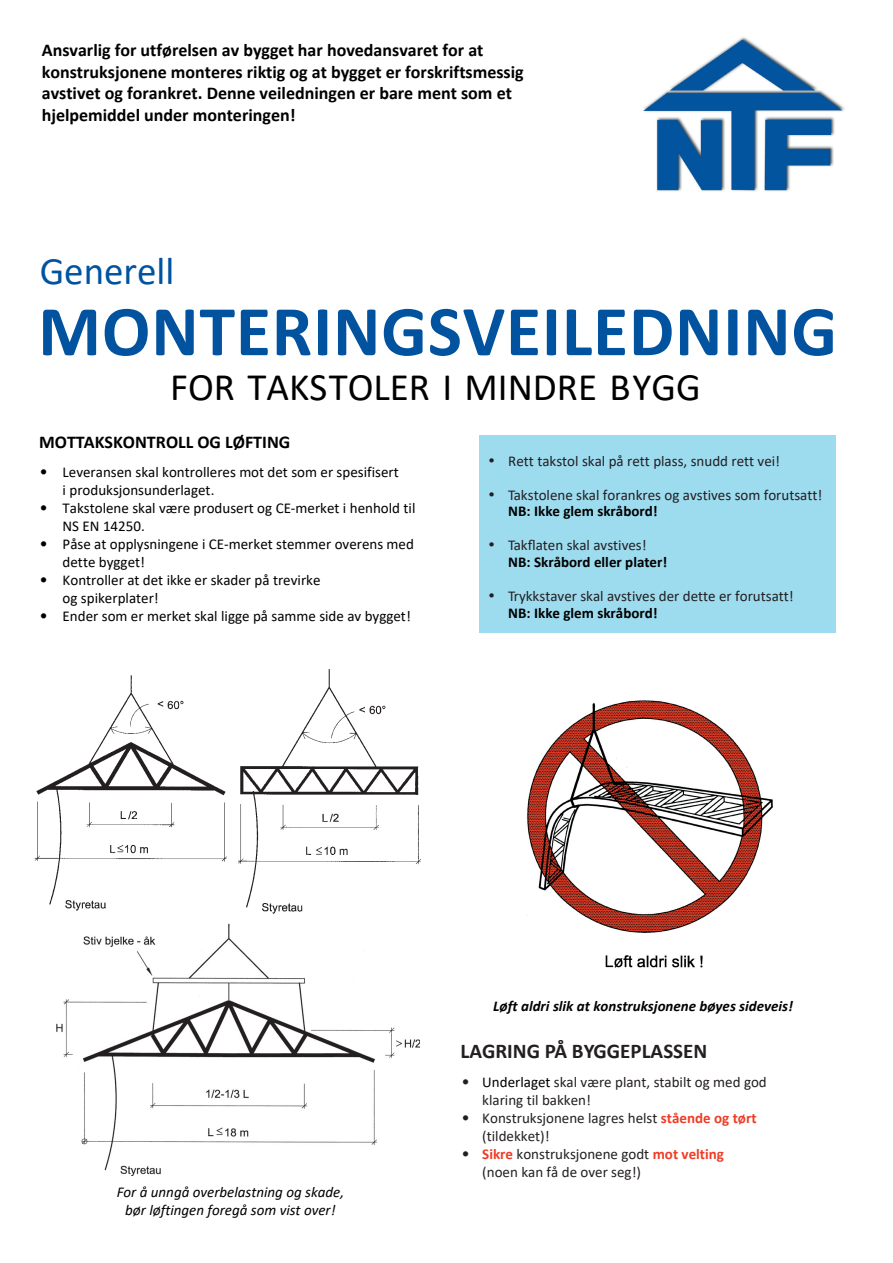
<style>
.page{position:relative;width:893px;height:1263px;background:#fff}
.page>*{position:absolute;margin:0;border:0;box-sizing:border-box;transform-origin:0 0}
.t1{font:700 72px "Calibri";letter-spacing:.01em;color:#0153a0}
.t2{font:39px "Calibri";color:#000}
.t3{font:39px "Calibri";color:#0053a0}
.t4{font:700 21px "Calibri";color:#231f20}
.t5{font:700 18px/21.6px "Calibri";color:#000}
.t6{font:15px/18px "Calibri";color:#231f20}
.t7{font:15px/18px "Calibri";color:#000}
.t8{font:italic 15px/18px "Calibri";color:#000;text-align:center}
.t9{font:700 15px/16.4px "Calibri";color:#000}
.t10{font:italic 700 15px "Calibri";color:#000}
.s1{font-family:"Palatino"}
.s2{font-family:"Palatino";font-weight:700}
.s3{font-weight:700;color:#000}
.s4{font-family:"Palatino";color:#231f20}
.s5{font-weight:400;color:#231f20}
.s6{font-style:inherit}
.s7{color:#000}
.s8{font-weight:700;color:#ef3c26}
</style>
<div class="page">
<img style="left:34px;top:675px;width:192px;height:236px">
<img style="left:238px;top:669px;width:183px;height:244px">
<img style="left:527px;top:700px;width:246px;height:268px">
<img style="left:57px;top:924px;width:363px;height:251px">
<img style="left:643px;top:37px;width:202px;height:155px">
<div style="left:479px;top:435px;width:357px;height:198px;background:#9ddbef"></div>
<p class="t5" style="left:42px;top:40px;width:483px">Ansvarlig for utførelsen av bygget har hovedansvaret for at konstruksjonene monteres riktig og at bygget er forskriftsmessig avstivet og forankret. Denne veiledningen er bare ment som et hjelpemiddel under monteringen!</p>
<h2 class="t3" style="left:40px;top:244px;width:136px">Generell</h2>
<h1 class="t1" style="left:38px;top:280px;width:801px">MONTERINGSVEILEDNING</h1>
<h2 class="t2" style="left:170px;top:360px;width:532px">FOR TAKSTOLER I MINDRE BYGG</h2>
<p class="t5" style="left:39px;top:433px;width:253px">MOTTAKSKONTROLL OG LØFTING</p>
<p class="t7" style="left:63px;top:463px;width:338px;text-indent:-23px"><span class="s1">•</span> Leveransen skal kontrolleres mot det som er spesifisert i produksjonsunderlaget.</p>
<p class="t7" style="left:63px;top:499px;width:354px;text-indent:-23px"><span class="s1">•</span> Takstolene skal være produsert og CE-merket i henhold til<br>NS EN 14250.</p>
<p class="t7" style="left:63px;top:535px;width:353px;text-indent:-23px"><span class="s1">•</span> Påse at opplysningene i CE-merket stemmer overens med dette bygget!</p>
<p class="t7" style="left:63px;top:571px;width:259px;text-indent:-23px"><span class="s1">•</span> Kontroller at det ikke er skader på trevirke og spikerplater!</p>
<p class="t7" style="left:39px;top:607px;width:373px"><span class="s1">•</span> Ender som er merket skal ligge på samme side av bygget!</p>
<p class="t6" style="left:487px;top:452px;width:295px"><span class="s2">•</span> Rett takstol skal på rett plass, snudd rett vei!</p>
<p class="t6" style="left:508px;top:487px;width:316px;line-height:16.4px;text-indent:-21px"><span class="s2">•</span> Takstolene skal forankres og avstives som forutsatt!<br><span class="s3">NB: Ikke glem skråbord!</span></p>
<p class="t9" style="left:508px;top:538px;width:161px;text-indent:-21px"><span class="s4">•</span> <span class="s5">Takflaten skal avstives!<br></span>NB: Skråbord eller plater!</p>
<p class="t6" style="left:508px;top:589px;width:287px;line-height:16.4px;text-indent:-21px"><span class="s2">•</span> Trykkstaver skal avstives der dette er forutsatt!<br><span class="s3">NB: Ikke glem skråbord!</span></p>
<p class="t8" style="left:117px;top:1182px;width:229px">For å unngå overbelastning og skade, bør løftingen foregå som vist over!</p>
<p class="t10" style="left:493px;top:995px;width:301px">Løft aldri slik at konstruksjonene bøyes sideve<span class="s6">i</span>s!</p>
<h3 class="t4" style="left:460px;top:1036px;width:248px">LAGRING PÅ BYGGEPLASSEN</h3>
<p class="t6" style="left:482px;top:1073px;width:286px;text-indent:-21px"><span class="s1">•</span> <span class="s7">Underlaget</span> skal være plant, stabilt og med god klaring til bakken!</p>
<p class="t6" style="left:482px;top:1109px;width:276px;text-indent:-21px"><span class="s1">•</span> Konstruksjonene lagres helst <span class="s8">stående og tørt </span>(tildekket)!</p>
<p class="t6" style="left:482px;top:1145px;width:243px;text-indent:-21px"><span class="s1">•</span> <span class="s8">Sikre</span> konstruksjonene godt <span class="s8">mot velting </span>(noen kan få de over seg!)</p>
</div>
